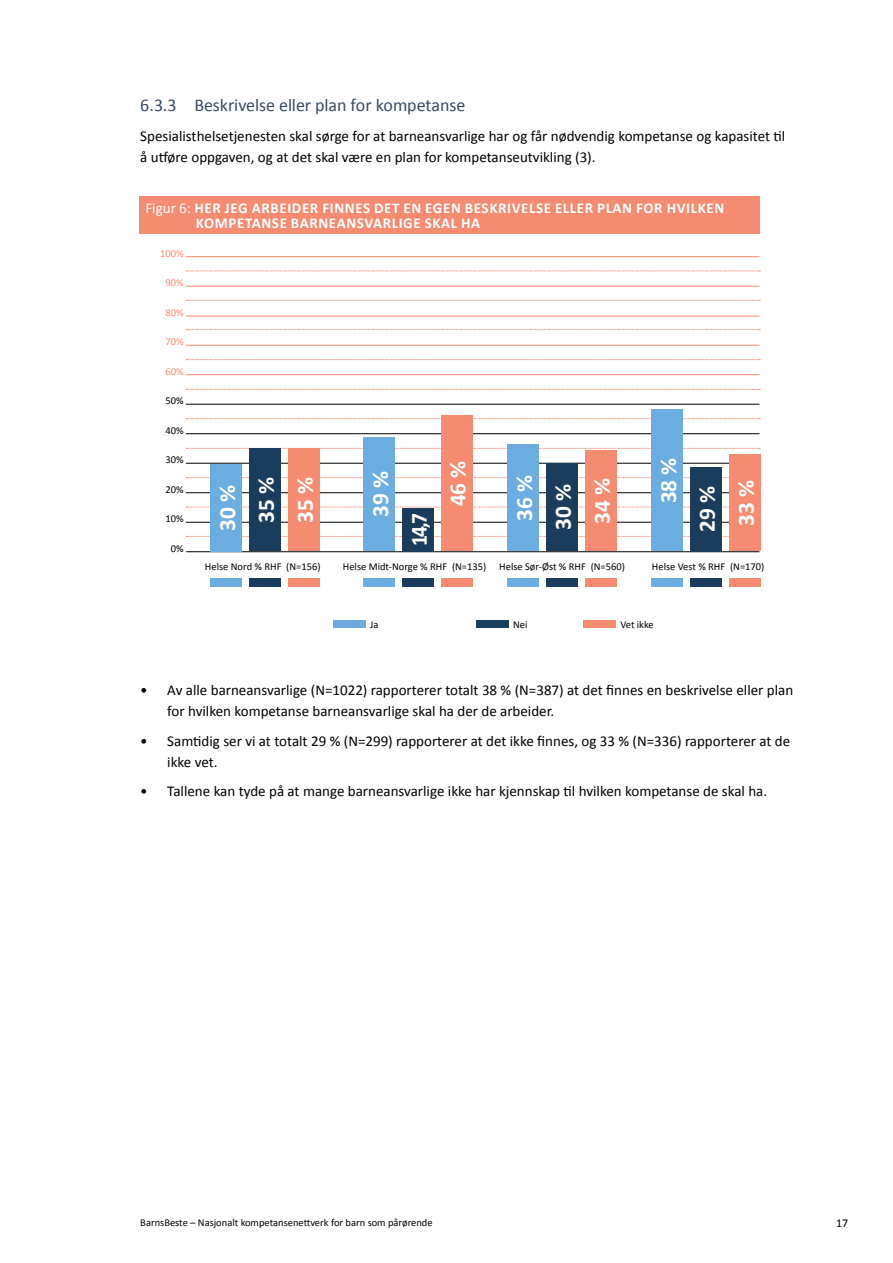
<style>
.page{position:relative;width:893px;height:1263px;background:#fff}
.page>*{position:absolute;margin:0;border:0;box-sizing:border-box;transform-origin:0 0}
.t1{font:700 23.4px "Calibri";color:#fff}
.t2{font:700 23.4px "Calibri";color:#fff;scale:.93 1}
.t3{font:18px "Calibri";letter-spacing:-.005em;color:#384b63}
.t4{font:15px/21px "Calibri";color:#000}
.t5{font:700 15px/15px "Calibri";letter-spacing:.04em;color:#fff}
.t6{font:12px "Calibri";color:#000}
.t7{font:10.5px "Calibri";color:#000}
.t8{font:10.5px "Calibri";color:#f58b71}
.s1{font-weight:400}
</style>
<div class="page">
<hr style="left:186px;top:256px;width:573px;height:1px;background:#f58b71">
<hr style="left:186px;top:286px;width:573px;height:1px;background:#f58b71">
<hr style="left:186px;top:316px;width:573px;height:1px;background:#f58b71">
<hr style="left:186px;top:345px;width:573px;height:1px;background:#f58b71">
<hr style="left:186px;top:374px;width:573px;height:1px;background:#f58b71">
<hr style="left:186px;top:404px;width:573px;height:1px;background:#000">
<hr style="left:186px;top:433px;width:573px;height:1px;background:#000">
<hr style="left:186px;top:463px;width:573px;height:1px;background:#000">
<hr style="left:186px;top:492px;width:573px;height:1px;background:#000">
<hr style="left:186px;top:522px;width:573px;height:1px;background:#000">
<hr style="left:186px;top:551px;width:573px;height:1px;background:#000">
<svg style="left:186px;top:448px;width:574px;height:1px"></svg>
<svg style="left:186px;top:477px;width:543px;height:1px"></svg>
<svg style="left:186px;top:507px;width:543px;height:1px"></svg>
<svg style="left:186px;top:536px;width:543px;height:1px"></svg>
<svg style="left:186px;top:418px;width:574px;height:1px"></svg>
<svg style="left:186px;top:389px;width:574px;height:1px"></svg>
<svg style="left:186px;top:359px;width:574px;height:1px"></svg>
<svg style="left:186px;top:329px;width:574px;height:1px"></svg>
<svg style="left:186px;top:300px;width:574px;height:1px"></svg>
<svg style="left:186px;top:271px;width:574px;height:1px"></svg>
<div style="left:210px;top:464px;width:32px;height:87px;background:#6caddf"></div>
<div style="left:363px;top:437px;width:32px;height:114px;background:#6caddf"></div>
<div style="left:507px;top:445px;width:32px;height:106px;background:#6caddf"></div>
<div style="left:652px;top:410px;width:31px;height:141px;background:#6caddf"></div>
<div style="left:210px;top:578px;width:32px;height:9px;background:#6caddf"></div>
<div style="left:363px;top:578px;width:32px;height:9px;background:#6caddf"></div>
<div style="left:507px;top:578px;width:32px;height:9px;background:#6caddf"></div>
<div style="left:652px;top:578px;width:31px;height:9px;background:#6caddf"></div>
<div style="left:249px;top:578px;width:32px;height:9px;background:#1b3d5d"></div>
<div style="left:402px;top:578px;width:32px;height:9px;background:#1b3d5d"></div>
<div style="left:546px;top:578px;width:32px;height:9px;background:#1b3d5d"></div>
<div style="left:690px;top:578px;width:32px;height:9px;background:#1b3d5d"></div>
<div style="left:288px;top:578px;width:32px;height:9px;background:#f58b71"></div>
<div style="left:441px;top:578px;width:32px;height:9px;background:#f58b71"></div>
<div style="left:585px;top:578px;width:32px;height:9px;background:#f58b71"></div>
<div style="left:729px;top:578px;width:32px;height:9px;background:#f58b71"></div>
<div style="left:249px;top:448px;width:32px;height:103px;background:#1b3d5d"></div>
<div style="left:402px;top:508px;width:32px;height:43px;background:#1b3d5d"></div>
<div style="left:546px;top:463px;width:32px;height:88px;background:#1b3d5d"></div>
<div style="left:690px;top:467px;width:32px;height:84px;background:#1b3d5d"></div>
<div style="left:288px;top:448px;width:32px;height:103px;background:#f58b71"></div>
<div style="left:441px;top:416px;width:32px;height:135px;background:#f58b71"></div>
<div style="left:585px;top:450px;width:32px;height:101px;background:#f58b71"></div>
<div style="left:729px;top:454px;width:32px;height:97px;background:#f58b71"></div>
<div style="left:139px;top:196px;width:620px;height:37px;background:#f58b71"></div>
<div style="left:333px;top:620px;width:32px;height:8px;background:#6caddf"></div>
<div style="left:476px;top:620px;width:32px;height:8px;background:#1b3d5d"></div>
<div style="left:583px;top:620px;width:32px;height:8px;background:#f58b71"></div>
<p class="t3" style="left:140px;top:94px;width:327px">6.3.3 Beskrivelse eller plan for kompetanse</p>
<p class="t4" style="left:140px;top:125px;width:647px">Spesialisthelsetjenesten skal sørge for at barneansvarlige har og får nødvendig kompetanse og kapasitet til å utføre oppgaven, og at det skal være en plan for kompetanseutvikling (3).</p>
<p class="t5" style="left:196px;top:200px;width:530px;text-indent:-51px"><span class="s1">Figur 6:</span> HER JEG ARBEIDER FINNES DET EN EGEN BESKRIVELSE ELLER PLAN FOR HVILKEN<br>KOMPETANSE BARNEANSVARLIGE SKAL HA</p>
<p class="t8" style="left:160px;top:247px;width:25px">100%</p>
<p class="t8" style="left:165px;top:276px;width:20px">90%</p>
<p class="t8" style="left:165px;top:306px;width:20px">80%</p>
<p class="t8" style="left:165px;top:335px;width:20px">70%</p>
<p class="t8" style="left:165px;top:365px;width:20px">60%</p>
<p class="t7" style="left:165px;top:394px;width:20px">50%</p>
<p class="t7" style="left:165px;top:424px;width:20px">40%</p>
<p class="t7" style="left:165px;top:453px;width:20px">30%</p>
<p class="t7" style="left:165px;top:483px;width:20px">20%</p>
<p class="t7" style="left:165px;top:512px;width:20px">10%</p>
<p class="t7" style="left:171px;top:542px;width:14px">0%</p>
<h1 class="t1" style="left:212px;top:531px;width:47px;rotate:-90deg">30 %</h1>
<h1 class="t1" style="left:251px;top:523px;width:47px;rotate:-90deg">35 %</h1>
<h1 class="t1" style="left:290px;top:523px;width:47px;rotate:-90deg">35 %</h1>
<h1 class="t1" style="left:443px;top:506px;width:47px;rotate:-90deg">46 %</h1>
<h1 class="t1" style="left:365px;top:517px;width:47px;rotate:-90deg">39 %</h1>
<h1 class="t1" style="left:509px;top:521px;width:47px;rotate:-90deg">36 %</h1>
<h1 class="t2" style="left:404px;top:546px;width:37px;rotate:-90deg">14,7</h1>
<h1 class="t1" style="left:653px;top:503px;width:47px;rotate:-90deg">38 %</h1>
<h1 class="t1" style="left:587px;top:524px;width:47px;rotate:-90deg">34 %</h1>
<h1 class="t1" style="left:731px;top:526px;width:47px;rotate:-90deg">33 %</h1>
<h1 class="t1" style="left:548px;top:530px;width:47px;rotate:-90deg">30 %</h1>
<h1 class="t1" style="left:692px;top:532px;width:47px;rotate:-90deg">29 %</h1>
<p class="t7" style="left:205px;top:559px;width:117px">Helse Nord % RHF (N=156)</p>
<p class="t7" style="left:343px;top:559px;width:284px">Helse Midt-Norge % RHF (N=135) Helse Sør-Øst % RHF (N=560)</p>
<p class="t7" style="left:652px;top:559px;width:114px">Helse Vest % RHF (N=170)</p>
<p class="t7" style="left:370px;top:618px;width:10px">Ja</p>
<p class="t7" style="left:513px;top:618px;width:16px">Nei</p>
<p class="t7" style="left:620px;top:618px;width:35px">Vet ikke</p>
<p class="t4" style="left:167px;top:680px;width:627px;text-indent:-27px">• Av alle barneansvarlige (N=1022) rapporterer totalt 38 % (N=387) at det finnes en beskrivelse eller plan for hvilken kompetanse barneansvarlige skal ha der de arbeider.</p>
<p class="t4" style="left:167px;top:730px;width:624px;text-indent:-27px">• Samtidig ser vi at totalt 29 % (N=299) rapporterer at det ikke finnes, og 33 % (N=336) rapporterer at de ikke vet.</p>
<p class="t4" style="left:140px;top:781px;width:628px">• Tallene kan tyde på at mange barneansvarlige ikke har kjennskap til hvilken kompetanse de skal ha.</p>
<p class="t7" style="left:140px;top:1216px;width:294px">BarnsBeste – Nasjonalt kompetansenettverk for barn som pårørende</p>
<p class="t6" style="left:836px;top:1216px;width:14px">17</p>
</div>
